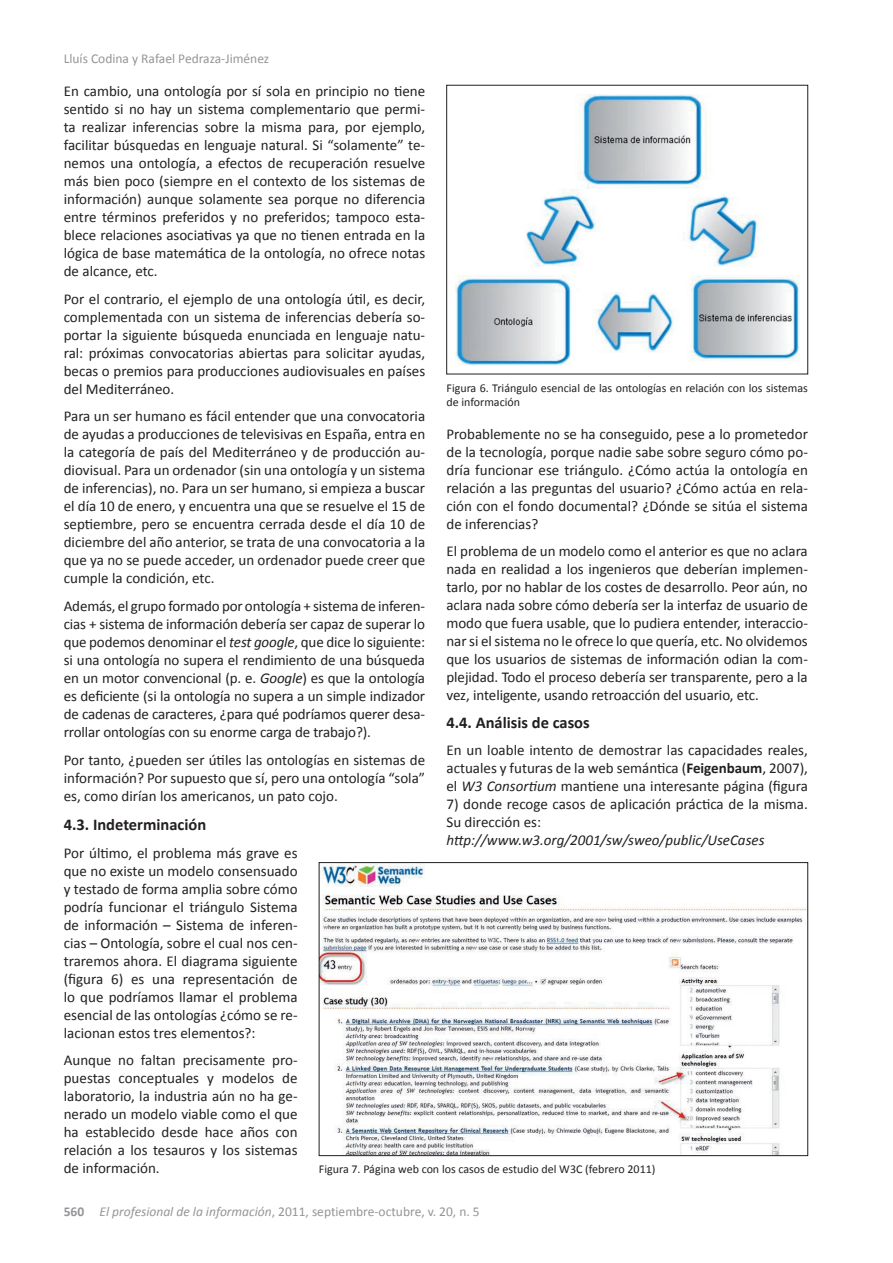
<style>
.page{position:relative;width:893px;height:1263px;background:#fff}
.page>*{position:absolute;margin:0;border:0;box-sizing:border-box;transform-origin:0 0}
.t1{font:700 16.5px "Calibri";color:#231f20}
.t2{font:15px/18px "Calibri";color:#231f20;text-align:justify}
.t3{font:italic 15px "Calibri";color:#231f20}
.t4{font:13.5px "Calibri";color:#939598}
.t5{font:12px/14.4px "Calibri";color:#231f20}
.s1{font-style:italic}
.s2{font-weight:700}
</style>
<div class="page">
<img style="left:455px;top:94px;width:344px;height:271px">
<div style="left:446px;top:85px;width:362px;height:289px;border:1px solid #231f20"></div>
<img style="left:321px;top:864px;width:485px;height:290px">
<div style="left:319px;top:862px;width:489px;height:294px;border:1px solid #231f20"></div>
<p class="t4" style="left:64px;top:50px;width:207px">Lluís Codina y Rafael Pedraza-Jiménez</p>
<p class="t2" style="left:64px;top:82px;width:363px">En cambio, una ontología por sí sola en principio no tiene sentido si no hay un sistema complementario que permi&shy;ta realizar inferencias sobre la misma para, por ejemplo, facilitar búsquedas en lenguaje natural. Si “solamente” te&shy;nemos una ontología, a efectos de recuperación resuelve más bien poco (siempre en el contexto de los sistemas de información) aunque solamente sea porque no diferencia entre términos preferidos y no preferidos; tampoco esta&shy;blece relaciones asociativas ya que no tienen entrada en la lógica de base matemática de la ontología, no ofrece notas de alcance, etc.</p>
<p class="t2" style="left:64px;top:290px;width:363px">Por el contrario, el ejemplo de una ontología útil, es decir, complementada con un sistema de inferencias debería so&shy;portar la siguiente búsqueda enunciada en lenguaje natu&shy;ral: próximas convocatorias abiertas para solicitar ayudas, becas o premios para producciones audiovisuales en países del Mediterráneo.</p>
<p class="t2" style="left:64px;top:407px;width:363px">Para un ser humano es fácil entender que una convocatoria de ayudas a producciones de televisivas en España, entra en la categoría de país del Mediterráneo y de producción au&shy;diovisual. Para un ordenador (sin una ontología y un sistema de inferencias), no. Para un ser humano, si empieza a buscar el día 10 de enero, y encuentra una que se resuelve el 15 de septiembre, pero se encuentra cerrada desde el día 10 de diciembre del año anterior, se trata de una convocatoria a la que ya no se puede acceder, un ordenador puede creer que cumple la condición, etc.</p>
<p class="t2" style="left:64px;top:597px;width:363px">Además, el grupo formado por ontología + sistema de inferen&shy;cias + sistema de información debería ser capaz de superar lo que podemos denominar el <span class="s1">test google</span>, que dice lo siguiente: si una ontología no supera el rendimiento de una búsqueda en un motor convencional (p. e. <span class="s1">Google</span>) es que la ontología es deficiente (si la ontología no supera a un simple indizador de cadenas de caracteres, ¿para qué podríamos querer desa&shy;rrollar ontologías con su enorme carga de trabajo?).</p>
<p class="t2" style="left:64px;top:751px;width:363px">Por tanto, ¿pueden ser útiles las ontologías en sistemas de información? Por supuesto que sí, pero una ontología “sola” es, como dirían los americanos, un pato cojo.</p>
<p class="t1" style="left:64px;top:814px;width:144px">4.3. Indeterminación</p>
<p class="t2" style="left:64px;top:844px;width:235px">Por último, el problema más grave es que no existe un modelo consensuado y testado de forma amplia sobre cómo podría funcionar el triángulo Sistema de información – Sistema de inferen&shy;cias – Ontología, sobre el cual nos cen&shy;traremos ahora. El diagrama siguiente (figura 6) es una representación de lo que podríamos llamar el problema esencial de las ontologías ¿cómo se re&shy;lacionan estos tres elementos?:</p>
<p class="t2" style="left:64px;top:1051px;width:235px">Aunque no faltan precisamente pro&shy;puestas conceptuales y modelos de laboratorio, la industria aún no ha ge&shy;nerado un modelo viable como el que ha establecido desde hace años con relación a los tesauros y los sistemas de información.</p>
<p class="t5" style="left:446px;top:381px;width:363px">Figura 6. Triángulo esencial de las ontologías en relación con los sistemas de información</p>
<p class="t2" style="left:446px;top:425px;width:363px">Probablemente no se ha conseguido, pese a lo prometedor de la tecnología, porque nadie sabe sobre seguro cómo po&shy;dría funcionar ese triángulo. ¿Cómo actúa la ontología en relación a las preguntas del usuario? ¿Cómo actúa en rela&shy;ción con el fondo documental? ¿Dónde se sitúa el sistema de inferencias?</p>
<p class="t2" style="left:446px;top:542px;width:363px">El problema de un modelo como el anterior es que no aclara nada en realidad a los ingenieros que deberían implemen&shy;tarlo, por no hablar de los costes de desarrollo. Peor aún, no aclara nada sobre cómo debería ser la interfaz de usuario de modo que fuera usable, que lo pudiera entender, interaccio&shy;nar si el sistema no le ofrece lo que quería, etc. No olvidemos que los usuarios de sistemas de información odian la com&shy;plejidad. Todo el proceso debería ser transparente, pero a la vez, inteligente, usando retroacción del usuario, etc.</p>
<p class="t1" style="left:446px;top:712px;width:145px">4.4. Análisis de casos</p>
<p class="t2" style="left:446px;top:741px;width:363px">En un loable intento de demostrar las capacidades reales, actuales y futuras de la web semántica (<span class="s2">Feigenbaum</span>, 2007), el <span class="s1">W3 Consortium</span> mantiene una interesante página (figura</p>
<p class="t2" style="left:446px;top:795px;width:363px">7) donde recoge casos de aplicación práctica de la misma.<br>Su dirección es:</p>
<p class="t3" style="left:446px;top:830px;width:320px">http://www.w3.org/2001/sw/sweo/public/UseCases</p>
<p class="t5" style="left:319px;top:1162px;width:338px">Figura 7. Página web con los casos de estudio del W3C (febrero 2011)</p>
<p class="t4" style="left:64px;top:1203px;width:417px"><span class="s2">560</span> <span class="s1">El profesional de la información</span>, 2011, septiembre-octubre, v. 20, n. 5</p>
</div>
